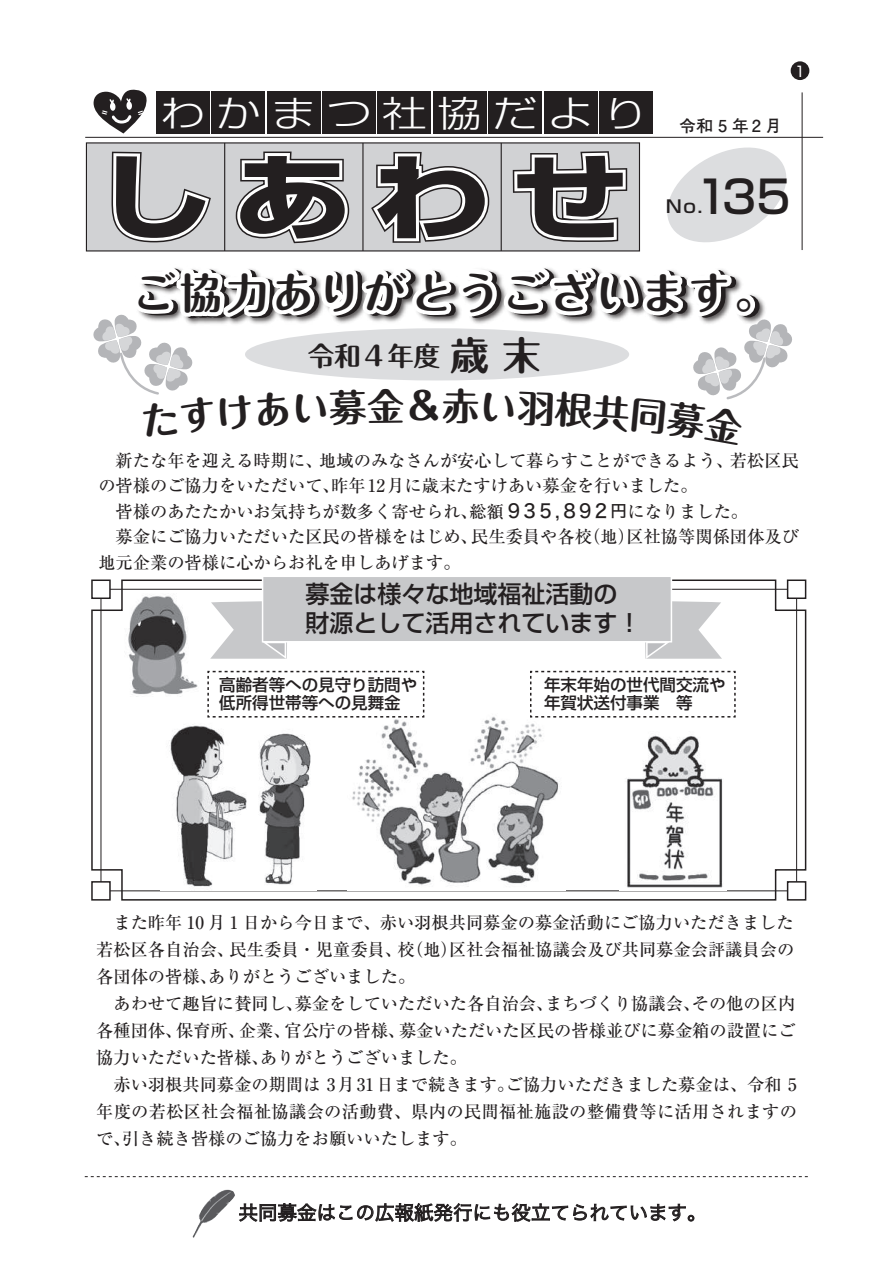
<style>
.page{position:relative;width:893px;height:1263px;background:#fff}
.page>*{position:absolute;margin:0;border:0;box-sizing:border-box;transform-origin:0 0}
.t1{font:700 93.45px "Shin Go Pro";color:#231f20;scale:1.27 1}
.t2{font:500 45px "Shin Go Pro";color:#231f20}
.t3{font:700 42px "Maru Fo Pro";letter-spacing:.1em;color:#231f20}
.t4{font:700 37.5px "Maru Fo Pro";color:#231f20}
.t5{font:300 36px "Shin Go Pro";letter-spacing:.22em;color:#fff;scale:1.26 1}
.t6{font:700 26.55px "Maru Fo Pro";color:#231f20}
.t7{font:500 24px/28.5px "Shin Go Pro";color:#231f20}
.t8{font:19.5px "Hira Kaku Pro W3";color:#231f20}
.t9{font:500 17.4px "Shin Go Pro";color:#231f20;scale:1.14 1}
.t10{font:500 17.25px/27px "Ryumin Pro";color:#231f20}
.t11{font:500 16.5px/18px "Shin Go Pro";color:#231f20}
.t12{font:700 16.5px "Futo Go B101 Pro";letter-spacing:.25em;color:#231f20}
.t13{font:14.4px "Shin Go Pro";color:#fff}
.s1{font-size:39px}
.s2{font-family:"Hiragino Sans W5";font-weight:400;font-size:18.9px}
.s3{font-family:"Hiragino Sans W5";font-weight:400;font-size:16.5px}
</style>
<div class="page">
<div style="left:791px;top:61px;width:18px;height:19px;background:#231f20;border-radius:50%"></div>
<hr style="left:85px;top:137px;width:738px;height:1px;background:#231f20">
<hr style="left:802px;top:92px;width:1px;height:158px;background:#231f20">
<svg style="left:91px;top:579px;width:716px;height:322px"></svg>
<hr style="left:110px;top:589px;width:678px;height:1px;background:#231f20">
<hr style="left:796px;top:598px;width:1px;height:284px;background:#231f20">
<hr style="left:110px;top:890px;width:678px;height:1px;background:#231f20">
<hr style="left:101px;top:598px;width:1px;height:284px;background:#231f20">
<div style="left:91px;top:579px;width:20px;height:20px;border:2px solid #231f20"></div>
<div style="left:787px;top:579px;width:19px;height:20px;border:2px solid #231f20"></div>
<div style="left:787px;top:881px;width:19px;height:19px;border:2px solid #231f20"></div>
<div style="left:91px;top:881px;width:20px;height:19px;border:2px solid #231f20"></div>
<img style="left:193px;top:1222px;width:15px;height:16px">
<svg style="left:85px;top:1176px;width:723px;height:46px"></svg>
<img style="left:160px;top:717px;width:157px;height:173px">
<img style="left:348px;top:714px;width:217px;height:176px">
<img style="left:619px;top:731px;width:107px;height:160px">
<img style="left:125px;top:593px;width:73px;height:103px">
<svg style="left:644px;top:599px;width:78px;height:63px"></svg>
<svg style="left:210px;top:599px;width:78px;height:63px"></svg>
<div style="left:262px;top:575px;width:410px;height:67px;background:#c7c8ca;border:2px solid #fff"></div>
<svg style="left:207px;top:670px;width:218px;height:48px"></svg>
<svg style="left:529px;top:670px;width:207px;height:48px"></svg>
<svg style="left:90px;top:63px;width:705px;height:337px"></svg>
<h3 class="t5" style="left:161px;top:83px;width:389px">わかまつ社協だより</h3>
<h1 class="t1" style="left:96px;top:123px;width:422px">しあわせ</h1>
<p class="t12" style="left:679px;top:112px;width:104px">令和5年2月</p>
<p class="t13" style="left:794px;top:60px;width:12px">1</p>
<h2 class="t2" style="left:695px;top:159px;width:97px">135</h2>
<p class="t9" style="left:666px;top:192px;width:34px">No.</p>
<h3 class="t3" style="left:138px;top:261px;width:644px">ご協力ありがとうございます。</h3>
<h3 class="t6" style="left:308px;top:334px;width:235px">令和４年度<span class="s1">歳 末</span></h3>
<h3 class="t4" style="left:404px;top:376px;width:39px">＆</h3>
<p class="t10" style="left:98px;top:446px;width:702px;line-height:25.5px">　新たな年を迎える時期に、地域のみなさんが安心して暮らすことができるよう、若松区民の皆様のご協力をいただいて、昨年12月に歳末たすけあい募金を行いました。<br>　皆様のあたたかいお気持ちが数多く寄せられ、総額 <span class="s2">9 3 5 , 8 9 2</span> <span class="s3">円</span>になりました。<br>　募金にご協力いただいた区民の皆様をはじめ、民生委員や各校（地）区社協等関係団体及び地元企業の皆様に心からお礼を申しあげます。</p>
<h3 class="t7" style="left:305px;top:577px;width:338px">募金は様々な地域福祉活動の財源として活用されています！</h3>
<p class="t11" style="left:219px;top:674px;width:200px">高齢者等への見守り訪問や低所得世帯等への見舞金</p>
<p class="t11" style="left:544px;top:674px;width:183px">年末年始の世代間交流や年賀状送付事業　等</p>
<p class="t10" style="left:96px;top:908px;width:702px">　また昨年 10 月 1 日から今日まで、赤い羽根共同募金の募金活動にご協力いただきました若松区各自治会、民生委員・児童委員、校（地）区社会福祉協議会及び共同募金会評議員会の各団体の皆様、ありがとうございました。<br>　あわせて趣旨に賛同し、募金をしていただいた各自治会、まちづくり協議会、その他の区内各種団体、保育所、企業、官公庁の皆様、募金いただいた区民の皆様並びに募金箱の設置にご協力いただいた皆様、ありがとうございました。<br>　赤い羽根共同募金の期間は 3月31日まで続きます。ご協力いただきました募金は、令和 5年度の若松区社会福祉協議会の活動費、県内の民間福祉施設の整備費等に活用されますので、引き続き皆様のご協力をお願いいたします。</p>
<p class="t8" style="left:238px;top:1195px;width:470px">共同募金はこの広報紙発行にも役立てられています。</p>
</div>
